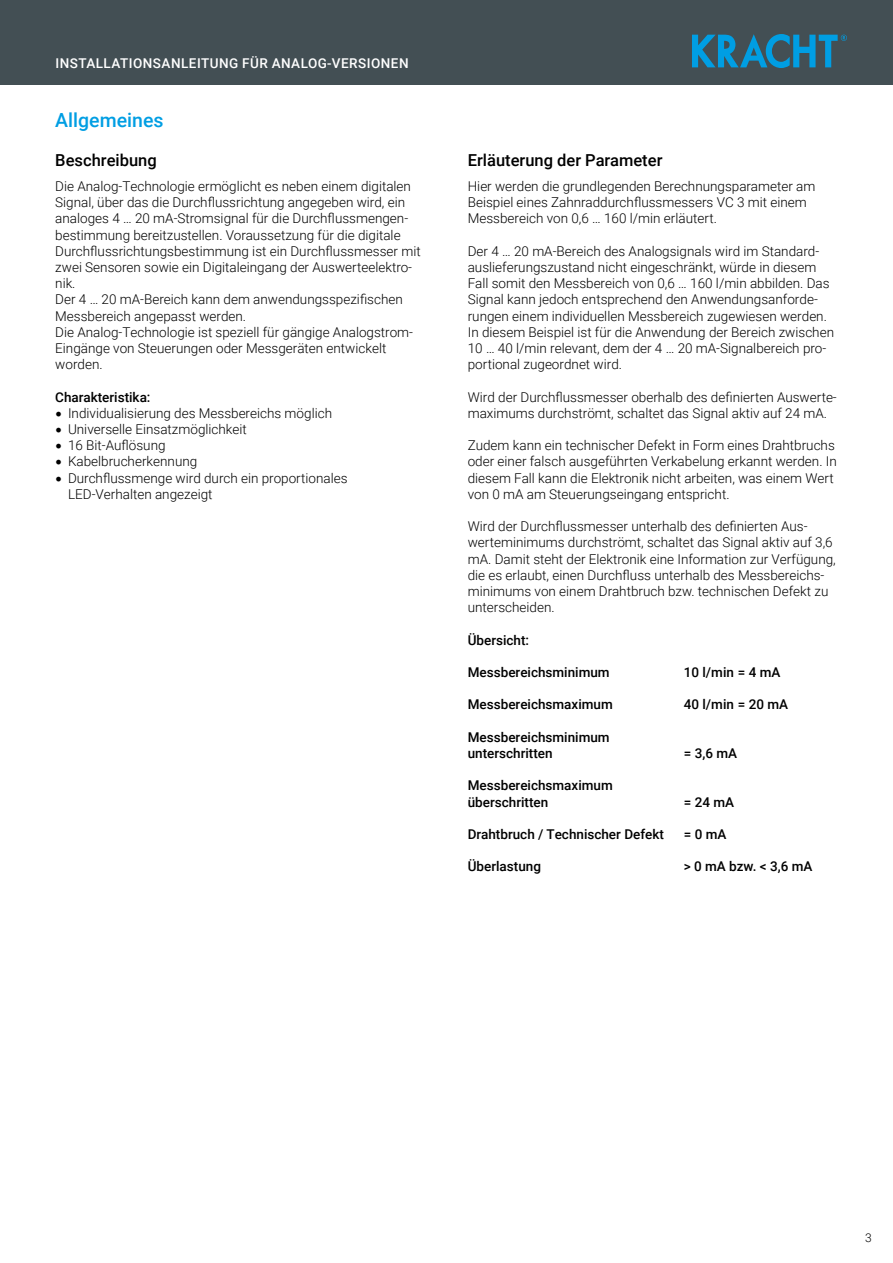
<style>
.page{position:relative;width:893px;height:1263px;background:#fff}
.page>*{position:absolute;margin:0;border:0;box-sizing:border-box;transform-origin:0 0}
.t1{font:500 19.5px "Roboto";color:#009ee3}
.t2{font:500 16.5px "Roboto";color:#000}
.t3{font:300 13.5px/16.2px "Roboto";color:#000}
.t4{font:500 13.5px/16.2px "Roboto";color:#000}
.t5{font:500 13.5px "Roboto";letter-spacing:.035em;color:#fff}
.t6{font:300 12px "Roboto";color:#000}
.s1{font-family:"Minion Pro";font-weight:400;font-size:18px}
</style>
<div class="page">
<div style="left:0;top:0;width:893px;height:85px;background:#434f54"></div>
<svg style="left:692px;top:34px;width:155px;height:34px"></svg>
<p class="t5" style="left:56px;top:54px;width:355px">INSTALLATIONSANLEITUNG FÜR ANALOG-VERSIONEN</p>
<h1 class="t1" style="left:55px;top:106px;width:110px">Allgemeines</h1>
<p class="t2" style="left:55px;top:149px;width:103px">Beschreibung</p>
<p class="t2" style="left:468px;top:149px;width:196px">Erläuterung der Parameter</p>
<p class="t3" style="left:468px;top:177px;width:349px">Hier werden die grundlegenden Berechnungsparameter am<br>Beispiel eines Zahnraddurchflussmessers VC 3 mit einem<br>Messbereich von 0,6 … 160 l/min erläutert.</p>
<p class="t3" style="left:468px;top:242px;width:368px">Der 4 … 20 mA-Bereich des Analogsignals wird im Standard&shy;auslieferungszustand nicht eingeschränkt, würde in diesem Fall somit den Messbereich von 0,6 … 160 l/min abbilden. Das Signal kann jedoch entsprechend den Anwendungsanforde&shy;rungen einem individuellen Messbereich zugewiesen werden.<br>In diesem Beispiel ist für die Anwendung der Bereich zwischen 10 … 40 l/min relevant, dem der 4 … 20 mA-Signalbereich pro&shy;portional zugeordnet wird.</p>
<p class="t3" style="left:468px;top:388px;width:371px">Wird der Durchflussmesser oberhalb des definierten Auswerte&shy;maximums durchströmt, schaltet das Signal aktiv auf 24 mA.</p>
<p class="t3" style="left:468px;top:437px;width:371px">Zudem kann ein technischer Defekt in Form eines Drahtbruchs oder einer falsch ausgeführten Verkabelung erkannt werden. In diesem Fall kann die Elektronik nicht arbeiten, was einem Wert von 0 mA am Steuerungseingang entspricht.</p>
<p class="t3" style="left:468px;top:518px;width:370px">Wird der Durchflussmesser unterhalb des definierten Aus&shy;werteminimums durchströmt, schaltet das Signal aktiv auf 3,6 mA. Damit steht der Elektronik eine Information zur Verfügung, die es erlaubt, einen Durchfluss unterhalb des Messbereichs&shy;minimums von einem Drahtbruch bzw. technischen Defekt zu unterscheiden.</p>
<p class="t4" style="left:468px;top:631px;width:63px">Übersicht:</p>
<p class="t4" style="left:468px;top:663px;width:143px">Messbereichsminimum</p>
<p class="t4" style="left:684px;top:663px;width:98px">10 l/min = 4 mA</p>
<p class="t4" style="left:468px;top:696px;width:147px">Messbereichsmaximum</p>
<p class="t4" style="left:684px;top:696px;width:106px">40 l/min = 20 mA</p>
<p class="t4" style="left:468px;top:728px;width:143px">Messbereichsminimum unterschritten</p>
<p class="t3" style="left:55px;top:177px;width:367px">Die Analog-Technologie ermöglicht es neben einem digitalen Signal, über das die Durchflussrichtung angegeben wird, ein analoges 4 … 20 mA-Stromsignal für die Durchflussmengen&shy;bestimmung bereitzustellen. Voraussetzung für die digitale Durchflussrichtungsbestimmung ist ein Durchflussmesser mit zwei Sensoren sowie ein Digitaleingang der Auswerteelektro&shy;nik.<br>Der 4 … 20 mA-Bereich kann dem anwendungsspezifischen Messbereich angepasst werden.<br>Die Analog-Technologie ist speziell für gängige Analogstrom-Eingänge von Steuerungen oder Messgeräten entwickelt worden.</p>
<p class="t4" style="left:55px;top:388px;width:97px">Charakteristika:</p>
<p class="t3" style="left:55px;top:404px;width:278px"><span class="s1">•</span> Individualisierung des Messbereichs möglich</p>
<p class="t3" style="left:55px;top:420px;width:193px"><span class="s1">•</span> Universelle Einsatzmöglichkeit</p>
<p class="t3" style="left:55px;top:437px;width:112px"><span class="s1">•</span> 16 Bit-Auflösung</p>
<p class="t3" style="left:55px;top:453px;width:144px"><span class="s1">•</span> Kabelbrucherkennung</p>
<p class="t3" style="left:68px;top:469px;width:281px;text-indent:-13px"><span class="s1">•</span> Durchflussmenge wird durch ein proportionales<br>LED-Verhalten angezeigt</p>
<p class="t4" style="left:684px;top:744px;width:55px">= 3,6 mA</p>
<p class="t4" style="left:468px;top:777px;width:147px">Messbereichsmaximum überschritten</p>
<p class="t4" style="left:684px;top:793px;width:52px">= 24 mA</p>
<p class="t4" style="left:468px;top:825px;width:198px">Drahtbruch / Technischer Defekt</p>
<p class="t4" style="left:684px;top:825px;width:44px">= 0 mA</p>
<p class="t4" style="left:468px;top:858px;width:75px">Überlastung</p>
<p class="t4" style="left:684px;top:858px;width:130px">&gt; 0 mA bzw. &lt; 3,6 mA</p>
<p class="t6" style="left:865px;top:1229px;width:8px">3</p>
</div>
